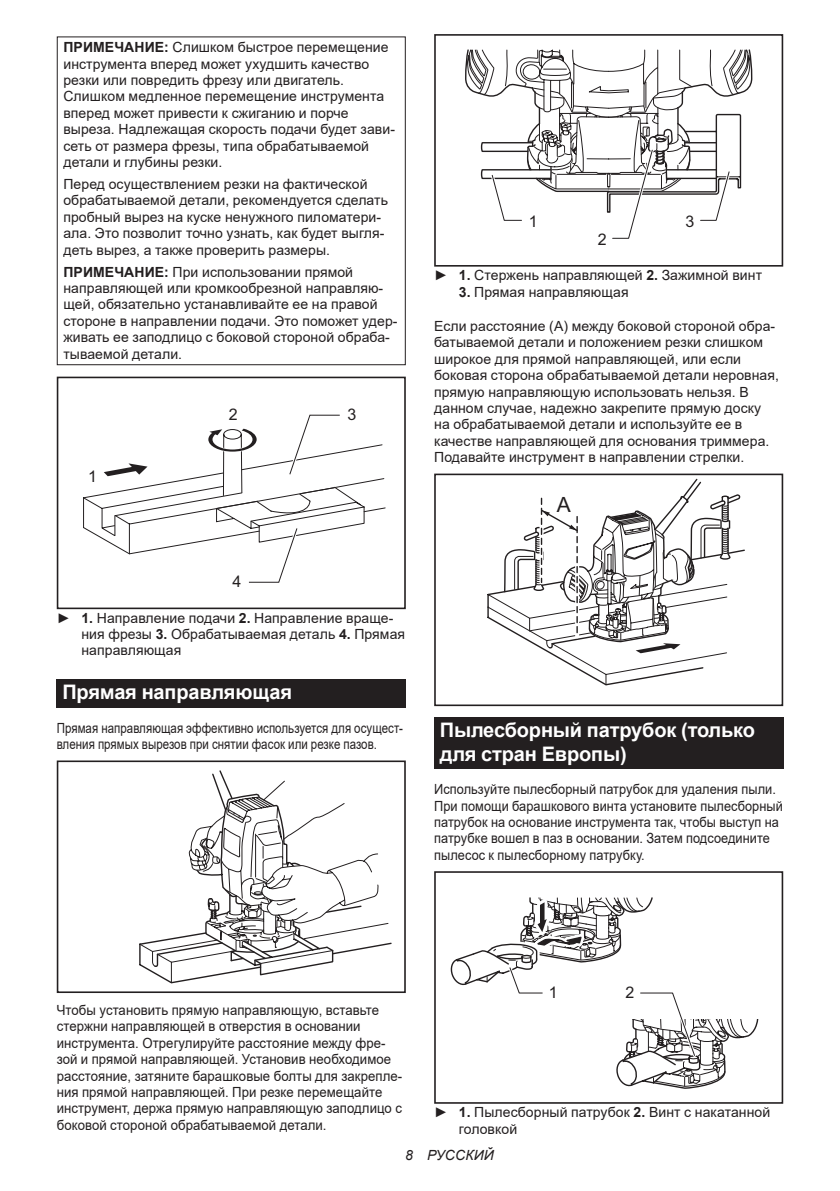
<style>
.page{position:relative;width:840px;height:1191px;background:#fff}
.page>*{position:absolute;margin:0;border:0;box-sizing:border-box;transform-origin:0 0}
.t1{font:21px "Arial";color:#231f20}
.t2{font:700 20px/23.4px "Arial";letter-spacing:-.01em;color:#fff}
.t3{font:16px "Arial";color:#231f20}
.t4{font:14px/16.4px "Arial";letter-spacing:.005em;color:#231f20}
.t5{font:14px/16.4px "Arial";letter-spacing:.005em;color:#231f20;scale:.94 1}
.t6{font:14px/16.4px "Arial";letter-spacing:.005em;color:#231f20;scale:.91 1}
.t7{font:14px/16.4px "Arial";letter-spacing:.005em;color:#231f20;scale:.82 1}
.t8{font:italic 14px "Arial";letter-spacing:.005em;color:#231f20}
.s1{font-weight:700}
</style>
<div class="page">
<div style="left:57px;top:36px;width:348px;height:329px;border:1px solid #231f20"></div>
<svg style="left:83px;top:414px;width:303px;height:169px"></svg>
<div style="left:57px;top:376px;width:348px;height:233px;border:2px solid #231f20"></div>
<div style="left:57px;top:679px;width:348px;height:29px;background:#231f20"></div>
<svg style="left:139px;top:770px;width:253px;height:214px"></svg>
<div style="left:57px;top:760px;width:348px;height:233px;border:2px solid #231f20"></div>
<div style="left:434px;top:34px;width:348px;height:233px;border:2px solid #231f20"></div>
<svg style="left:464px;top:34px;width:288px;height:205px"></svg>
<svg style="left:487px;top:478px;width:258px;height:208px"></svg>
<div style="left:434px;top:473px;width:348px;height:233px;border:2px solid #231f20"></div>
<div style="left:434px;top:717px;width:348px;height:52px;background:#231f20"></div>
<svg style="left:442px;top:871px;width:316px;height:232px"></svg>
<p class="t4" style="left:63px;top:39px;width:333px"><span class="s1">ПРИМЕЧАНИЕ:</span> Слишком быстрое перемещение инструмента вперед может ухудшить качество резки или повредить фрезу или двигатель.<br>Слишком медленное перемещение инструмента вперед может привести к сжиганию и порче выреза. Надлежащая скорость подачи будет зави&shy;сеть от размера фрезы, типа обрабатываемой детали и глубины резки.</p>
<p class="t4" style="left:63px;top:176px;width:326px">Перед осуществлением резки на фактической обрабатываемой детали, рекомендуется сделать пробный вырез на куске ненужного пиломатери&shy;ала. Это позволит точно узнать, как будет выгля&shy;деть вырез, а также проверить размеры.</p>
<p class="t4" style="left:63px;top:263px;width:335px"><span class="s1">ПРИМЕЧАНИЕ:</span> При использовании прямой направляющей или кромкообрезной направляю&shy;щей, обязательно устанавливайте ее на правой стороне в направлении подачи. Это поможет удер&shy;живать ее заподлицо с боковой стороной обраба&shy;тываемой детали.</p>
<p class="t3" style="left:88px;top:466px;width:10px">1</p>
<p class="t3" style="left:229px;top:404px;width:10px">2</p>
<p class="t3" style="left:347px;top:404px;width:10px">3</p>
<p class="t3" style="left:232px;top:570px;width:10px">4</p>
<p class="t4" style="left:81px;top:609px;width:325px;text-indent:-25px">► <span class="s1">1.</span> Направление подачи <span class="s1">2.</span> Направление враще&shy;ния фрезы <span class="s1">3.</span> Обрабатываемая деталь <span class="s1">4.</span> Прямая направляющая</p>
<h2 class="t2" style="left:62px;top:681px;width:231px">Прямая направляющая</h2>
<p class="t7" style="left:57px;top:719px;width:423px">Прямая направляющая эффективно используется для осущест&shy;вления прямых вырезов при снятии фасок или резке пазов.</p>
<p class="t3" style="left:528px;top:211px;width:10px">1</p>
<p class="t3" style="left:597px;top:229px;width:10px">2</p>
<p class="t3" style="left:685px;top:211px;width:10px">3</p>
<p class="t4" style="left:434px;top:267px;width:329px">► <span class="s1">1.</span> Стержень направляющей <span class="s1">2.</span> Зажимной винт</p>
<p class="t4" style="left:458px;top:283px;width:171px"><span class="s1">3.</span> Прямая направляющая</p>
<p class="t4" style="left:434px;top:318px;width:346px">Если расстояние (A) между боковой стороной обра&shy;батываемой детали и положением резки слишком широкое для прямой направляющей, или если боковая сторона обрабатываемой детали неровная, прямую направляющую использовать нельзя. В данном случае, надежно закрепите прямую доску на обрабатываемой детали и используйте ее в качестве направляющей для основания триммера.<br>Подавайте инструмент в направлении стрелки.</p>
<h1 class="t1" style="left:556px;top:490px;width:16px">A</h1>
<h2 class="t2" style="left:439px;top:719px;width:316px">Пылесборный патрубок (только для стран Европы)</h2>
<p class="t6" style="left:434px;top:781px;width:384px">Используйте пылесборный патрубок для удаления пыли.<br>При помощи барашкового винта установите пылесборный патрубок на основание инструмента так, чтобы выступ на патрубке вошел в паз в основании. Затем подсоедините пылесос к пылесборному патрубку.</p>
<p class="t5" style="left:57px;top:1002px;width:369px">Чтобы установить прямую направляющую, вставьте стержни направляющей в отверстия в основании инструмента. Отрегулируйте расстояние между фре&shy;зой и прямой направляющей. Установив необходимое расстояние, затяните барашковые болты для закрепле&shy;ния прямой направляющей. При резке перемещайте инструмент, держа прямую направляющую заподлицо с боковой стороной обрабатываемой детали.</p>
<p class="t3" style="left:548px;top:982px;width:10px">1</p>
<p class="t3" style="left:625px;top:982px;width:10px">2</p>
<p class="t4" style="left:458px;top:1104px;width:313px;text-indent:-25px">► <span class="s1">1.</span> Пылесборный патрубок <span class="s1">2.</span> Винт с накатанной головкой</p>
<p class="t8" style="left:405px;top:1146px;width:90px">8 РУССКИЙ</p>
</div>
